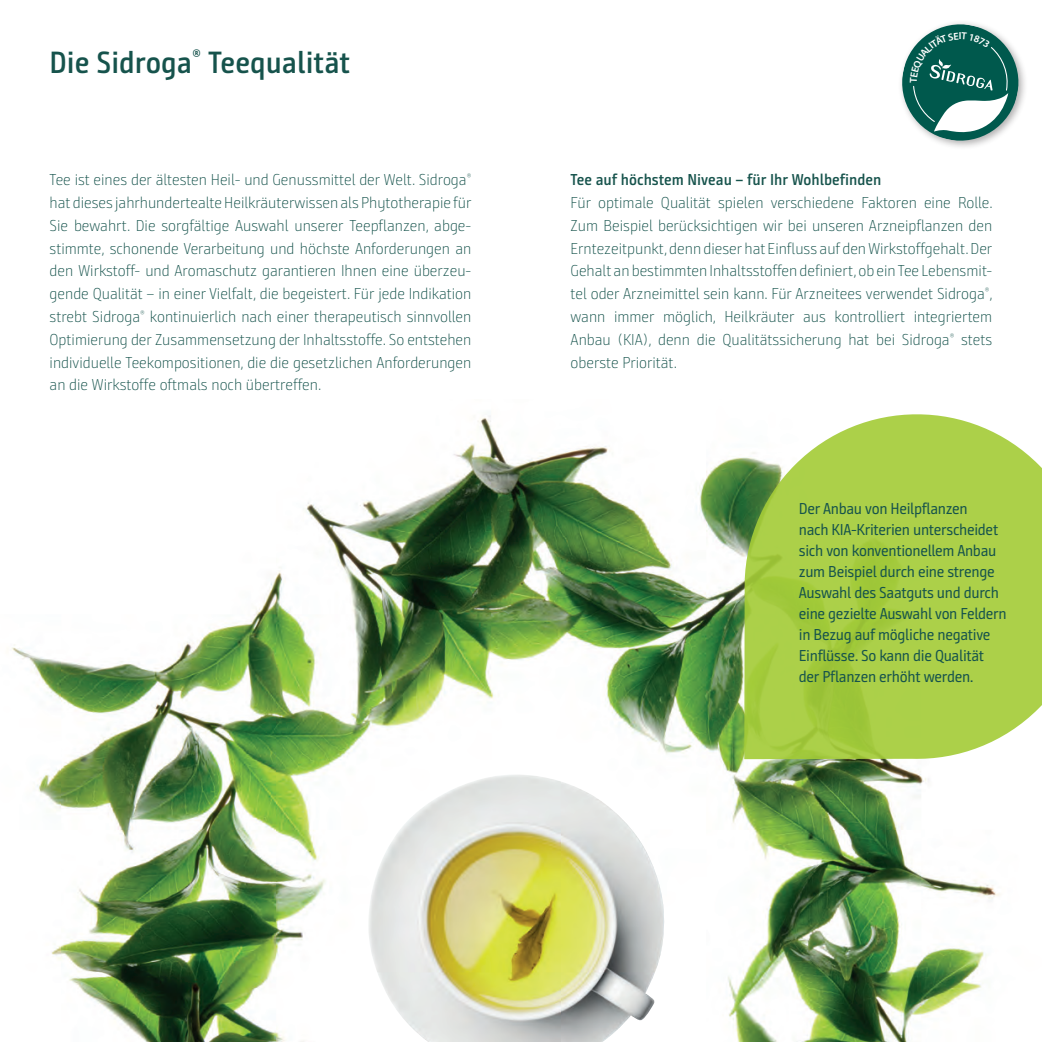
<style>
.page{position:relative;width:1042px;height:1042px;background:#fff}
.page>*{position:absolute;margin:0;border:0;box-sizing:border-box;transform-origin:0 0}
.t1{font:600 30.62px "Bunday Sans";color:#16534c}
.t2{font:300 15.75px/22.8px "Bunday Sans";color:#16534c;text-align:justify}
.t3{font:15.75px/21px "Bunday Sans";letter-spacing:-.02em;color:#16534c}
.t4{font:600 15.75px "Bunday Sans";color:#16534c}
.t5{font:600 10.33px "Myriad Pro";color:#fff}
</style>
<div class="page">
<img style="left:11px;top:415px;width:989px;height:627px">
<img style="left:366px;top:774px;width:301px;height:268px">
<svg style="left:743px;top:414px;width:299px;height:346px;background:#afd157"></svg>
<svg style="left:901px;top:23px;width:123px;height:123px"></svg>
<h1 class="t1" style="left:50px;top:43px;width:302px">Die Sidroga<sup>®</sup> Teequalität</h1>
<p class="t2" style="left:50px;top:169px;width:423px">Tee ist eines der ältesten Heil- und Genussmittel der Welt. Sidroga<sup>® </sup>hat dieses jahrhundertealte Heilkräuterwissen als Phytotherapie für Sie bewahrt. Die sorgfältige Auswahl unserer Teepflanzen, abge&shy;stimmte, schonende Verarbeitung und höchste Anforderungen an den Wirkstoff- und Aromaschutz garantieren Ihnen eine überzeu&shy;gende Qualität – in einer Vielfalt, die begeistert. Für jede Indikation strebt Sidroga<sup>®</sup> kontinuierlich nach einer therapeutisch sinnvollen Optimierung der Zusammensetzung der Inhaltsstoffe. So entstehen individuelle Teekompositionen, die die gesetzlichen Anforderungen an die Wirkstoffe oftmals noch übertreffen.</p>
<p class="t5" style="left:958px;top:29px;width:4px">I</p>
<p class="t4" style="left:570px;top:170px;width:312px">Tee auf höchstem Niveau – für Ihr Wohlbefinden</p>
<p class="t2" style="left:570px;top:191px;width:424px">Für optimale Qualität spielen verschiedene Faktoren eine Rolle.<br>Zum Beispiel berücksichtigen wir bei unseren Arzneipflanzen den Erntezeitpunkt, denn dieser hat Einfluss auf den Wirkstoffgehalt. Der Gehalt an bestimmten Inhaltsstoffen definiert, ob ein Tee Lebensmit&shy;tel oder Arzneimittel sein kann. Für Arzneitees verwendet Sidroga<sup>®</sup>, wann immer möglich, Heilkräuter aus kontrolliert integriertem Anbau (KIA), denn die Qualitätssicherung hat bei Sidroga<sup>®</sup> stets oberste Priorität.</p>
<p class="t3" style="left:799px;top:498px;width:209px">Der Anbau von Heilpflanzen<br>nach KIA-Kriterien unterscheidet sich von konventionellem Anbau zum Beispiel durch eine strenge<br>Auswahl des Saatguts und durch eine gezielte Auswahl von Feldern in Bezug auf mögliche negative<br>Einflüsse. So kann die Qualität der Pflanzen erhöht werden.</p>
</div>
